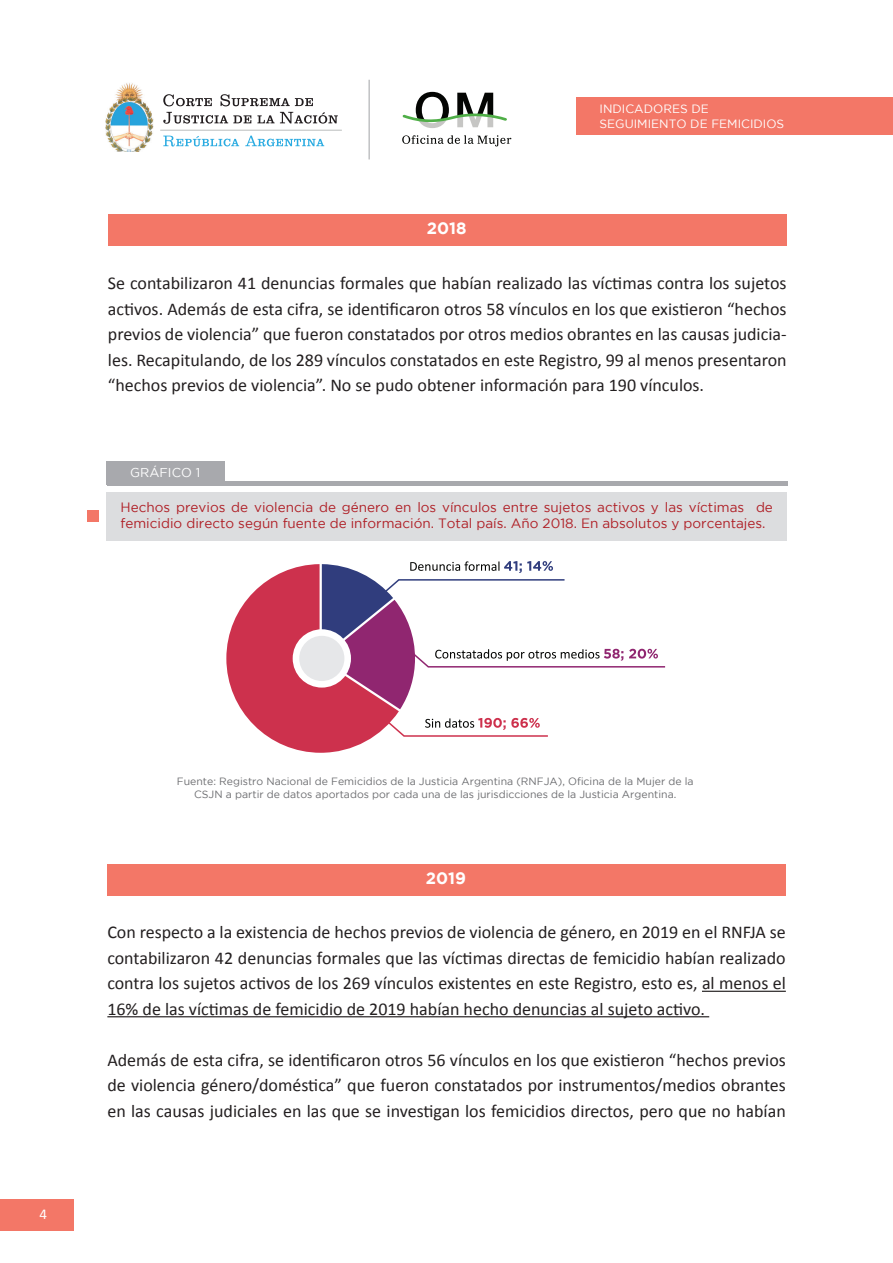
<style>
.page{position:relative;width:893px;height:1263px;background:#fff}
.page>*{position:absolute;margin:0;border:0;box-sizing:border-box;transform-origin:0 0}
.t1{font:18px/25.5px "Calibri";color:#231f20;text-align:justify}
.t2{font:700 16.5px "Gotham";color:#fff}
.t3{font:15px "Calibri";color:#fff}
.t4{font:13.5px/16.2px "Gotham";color:#af1f26}
.t5{font:12.75px "Gotham";color:#fff}
.t6{font:12px/14.4px "Gotham";color:#fff}
.t7{font:10.5px/12.6px "Gotham";color:#6c6d70;text-align:center}
</style>
<div class="page">
<svg style="left:402px;top:135px;width:109px;height:11px"></svg>
<svg style="left:402px;top:92px;width:105px;height:36px"></svg>
<img style="left:105px;top:83px;width:49px;height:69px">
<svg style="left:163px;top:112px;width:175px;height:12px"></svg>
<svg style="left:163px;top:94px;width:150px;height:12px"></svg>
<svg style="left:163px;top:136px;width:161px;height:11px"></svg>
<hr style="left:160px;top:130px;width:182px;height:1px;background:#bcbfbe">
<div style="left:0;top:1199px;width:74px;height:31px;background:#f37767"></div>
<hr style="left:368px;top:80px;width:2px;height:79px;background:#c1c2c4">
<div style="left:576px;top:98px;width:317px;height:37px;background:#f37767"></div>
<div style="left:106px;top:461px;width:118px;height:23px;background:#a8a9ad"></div>
<hr style="left:107px;top:481px;width:681px;height:4px;background:#a8a9ad">
<div style="left:106px;top:492px;width:681px;height:49px;background:#dcdddf"></div>
<div style="left:87px;top:510px;width:12px;height:12px;background:#f37767"></div>
<hr style="left:702px;top:991px;width:84px;height:1px;background:#231f20">
<hr style="left:107px;top:1016px;width:602px;height:1px;background:#231f20">
<div style="left:107px;top:864px;width:679px;height:31px;background:#f37767"></div>
<svg style="left:226px;top:561px;width:440px;height:192px"></svg>
<div style="left:108px;top:215px;width:679px;height:31px;background:#f37767"></div>
<p class="t2" style="left:427px;top:219px;width:41px">2018</p>
<p class="t6" style="left:600px;top:102px;width:186px">INDICADORES DE<br>SEGUIMIENTO DE FEMICIDIOS</p>
<p class="t1" style="left:108px;top:271px;width:680px">Se contabilizaron 41 denuncias formales que habían realizado las víctimas contra los sujetos activos. Además de esta cifra, se identificaron otros 58 vínculos en los que existieron “hechos previos de violencia” que fueron constatados por otros medios obrantes en las causas judicia&shy;les. Recapitulando, de los 289 vínculos constatados en este Registro, 99 al menos presentaron “hechos previos de violencia”. No se pudo obtener información para 190 vínculos.</p>
<p class="t5" style="left:130px;top:466px;width:71px">GRÁFICO 1</p>
<p class="t4" style="left:121px;top:499px;width:654px">Hechos previos de violencia de género en los vínculos entre sujetos activos y las víctimas de femicidio directo según fuente de información. Total país. Año 2018. En absolutos y porcentajes.</p>
<p class="t3" style="left:39px;top:1204px;width:9px">4</p>
<p class="t7" style="left:177px;top:775px;width:518px">Fuente: Registro Nacional de Femicidios de la Justicia Argentina (RNFJA), Oficina de la Mujer de la<br>CSJN a partir de datos aportados por cada una de las jurisdicciones de la Justicia Argentina.</p>
<p class="t2" style="left:426px;top:868px;width:42px">2019</p>
<p class="t1" style="left:107px;top:919px;width:680px">Con respecto a la existencia de hechos previos de violencia de género, en 2019 en el RNFJA se contabilizaron 42 denuncias formales que las víctimas directas de femicidio habían realizado contra los sujetos activos de los 269 vínculos existentes en este Registro, esto es, al menos el 16% de las víctimas de femicidio de 2019 habían hecho denuncias al sujeto activo.</p>
<p class="t1" style="left:107px;top:1047px;width:680px">Además de esta cifra, se identificaron otros 56 vínculos en los que existieron “hechos previos de violencia género/doméstica” que fueron constatados por instrumentos/medios obrantes en las causas judiciales en las que se investigan los femicidios directos, pero que no habían</p>
</div>
